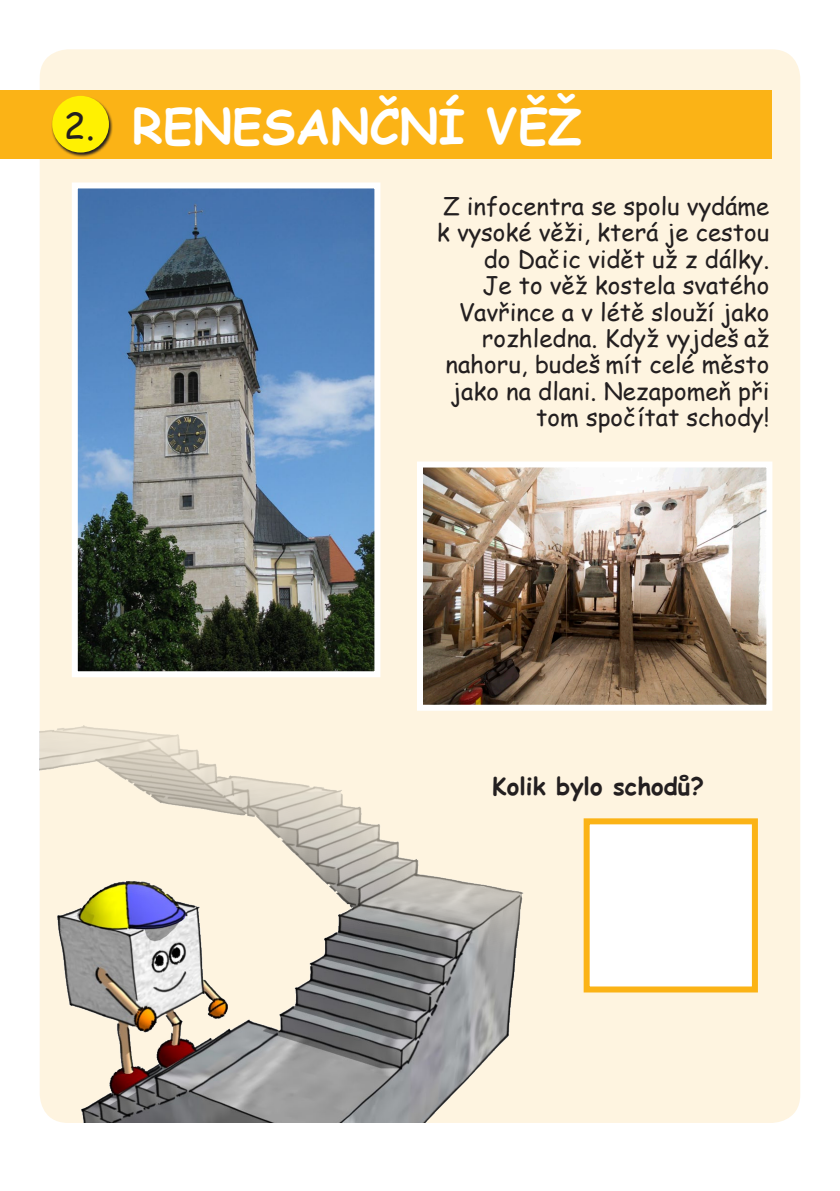
<style>
.page{position:relative;width:840px;height:1191px;background:#fff}
.page>*{position:absolute;margin:0;border:0;box-sizing:border-box;transform-origin:0 0}
.t1{font:700 48px "Comic Sans MS";color:#fff}
.t2{font:36px "Comic Sans MS";color:#231f20}
.t3{font:24px/26.4px "Comic Sans MS";color:#231f20;text-align:right}
.t4{font:700 24px "Comic Sans MS";color:#231f20}
</style>
<div class="page">
<div style="left:40px;top:49px;width:759px;height:1074px;background:#fef4e0;border-radius:28px"></div>
<div style="left:0;top:90px;width:771px;height:68px;background:#fbb316"></div>
<div style="left:583px;top:818px;width:174px;height:174px;background:#fff;border:6px solid #fbb316"></div>
<img style="left:79px;top:189px;width:294px;height:481px">
<div style="left:72px;top:182px;width:308px;height:495px;border:6px solid #fff"></div>
<img style="left:424px;top:468px;width:341px;height:235px">
<div style="left:417px;top:461px;width:355px;height:249px;border:6px solid #fff"></div>
<img style="left:40px;top:725px;width:484px;height:398px">
<svg style="left:51px;top:96px;width:62px;height:61px"></svg>
<div style="left:52px;top:96px;width:57px;height:57px;background:#fff101;border-radius:50%"></div>
<p class="t2" style="left:64px;top:99px;width:32px">2.</p>
<p class="t1" style="left:132px;top:92px;width:450px">RENESANČNÍ VĚŽ</p>
<p class="t3" style="left:436px;top:192px;width:334px">Z infocentra se spolu vydáme k vysoké věži, která je cestou do Dačic vidět už z dálky.<br>Je to věž kostela svatého<br>Vavřince a v létě slouží jako rozhledna. Když vyjdeš až nahoru, budeš mít celé město jako na dlani. Nezapomeň při tom spočítat schody!</p>
<p class="t4" style="left:492px;top:768px;width:213px">Kolik bylo schodů?</p>
</div>
